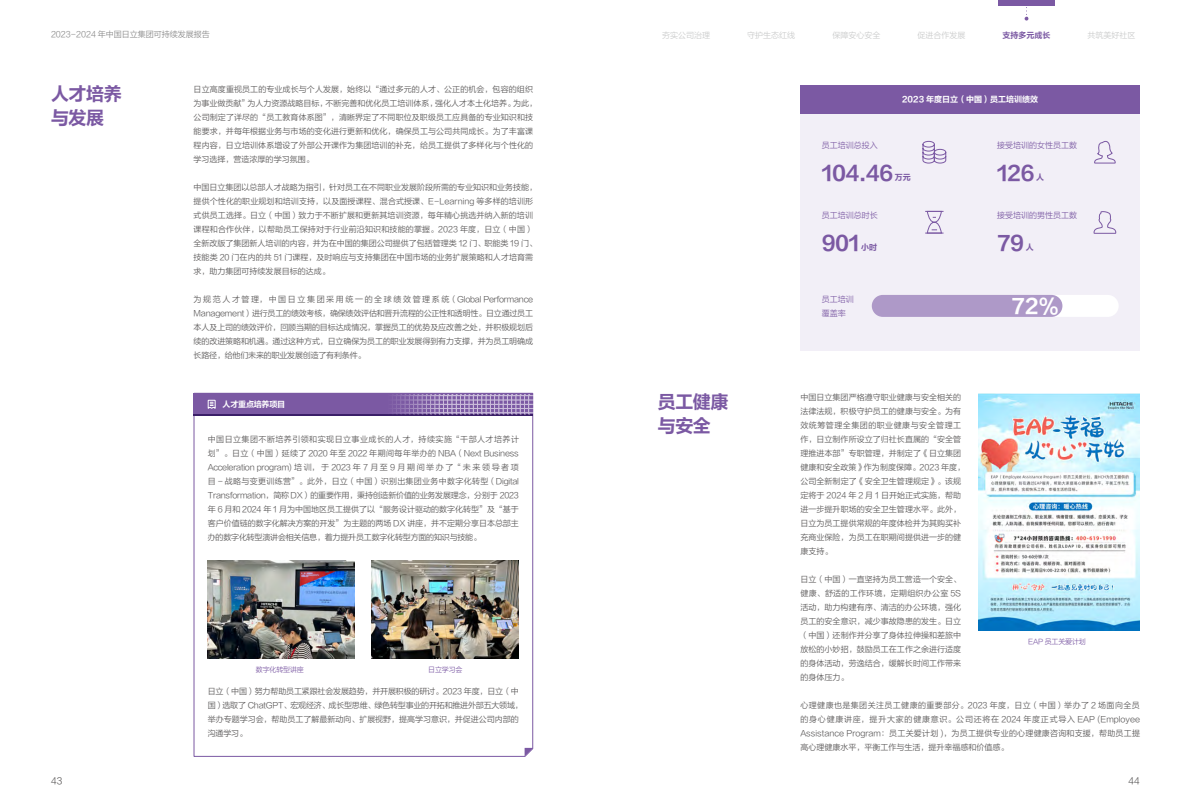
<style>
.page{position:relative;width:1191px;height:808px;background:#fff}
.page>*{position:absolute;margin:0;border:0;box-sizing:border-box;transform-origin:0 0}
.t1{font:20px "FZLTCHJW GB1 0";letter-spacing:-.025em;color:#7b59a3}
.t2{font:20px "FZLTCHJW GB1 0";color:#fff}
.t3{font:18px/24px "FZLTCHJW GB1 0";letter-spacing:-.025em;color:#7b59a3}
.t4{font:9px "FZLTXIHJW GB1 0";color:#595757}
.t5{font:8px/14px "FZLTXIHJW GB1 0";letter-spacing:.005em;color:#595757;text-align:justify}
.t6{font:8px/14px "FZLTXIHJW GB1 0";letter-spacing:-.02em;color:#595757}
.t7{font:8px/14px "FZLTXIHJW GB1 0";color:#7b59a3}
.t8{font:8px "FZLTXIHJW GB1 0";color:#c9caca}
.t9{font:8px "FZLTXIHJW GB1 0";color:#898989}
.t10{font:8px "FZLTCHJW GB1 0";color:#fff}
.t11{font:8px "FZLTCHJW GB1 0";color:#7b59a3}
.t12{font:8px "FZLTCHJW GB1 0";letter-spacing:-.025em;color:#fff}
.t13{font:7px "FZLTXIHJW GB1 0";letter-spacing:-.025em;color:#7b59a3}
</style>
<div class="page">
<div style="left:998px;top:0;width:56px;height:6px;background:#7b59a3"></div>
<svg style="left:1024px;top:7px;width:4px;height:14px"></svg>
<svg style="left:193px;top:392px;width:341px;height:365px"></svg>
<div style="left:194px;top:393px;width:339px;height:23px;background:#7b59a3"></div>
<svg style="left:207px;top:399px;width:9px;height:10px"></svg>
<svg style="left:388px;top:394px;width:146px;height:21px"></svg>
<svg style="left:524px;top:748px;width:9px;height:8px"></svg>
<img style="left:208px;top:561px;width:147px;height:98px">
<img style="left:372px;top:561px;width:147px;height:98px">
<div style="left:800px;top:100px;width:340px;height:251px;background:#f2eff7"></div>
<div style="left:800px;top:85px;width:340px;height:28px;background:#7b59a3"></div>
<img style="left:978px;top:393px;width:162px;height:238px">
<div style="left:871px;top:295px;width:247px;height:22px;background:#fff;border-radius:11px"></div>
<div style="left:871px;top:295px;width:191px;height:22px;background:#ae99c8;border-radius:11px"></div>
<svg style="left:925px;top:210px;width:18px;height:24px"></svg>
<svg style="left:922px;top:140px;width:24px;height:24px"></svg>
<svg style="left:1094px;top:140px;width:22px;height:24px"></svg>
<svg style="left:1093px;top:211px;width:23px;height:23px"></svg>
<p class="t9" style="left:51px;top:30px;width:160px">2023-2024 年中国日立集团可持续发展报告</p>
<p class="t8" style="left:662px;top:31px;width:49px">夯实公司治理</p>
<p class="t8" style="left:747px;top:31px;width:49px">守护生态红线</p>
<p class="t8" style="left:832px;top:31px;width:49px">保障安心安全</p>
<p class="t8" style="left:917px;top:31px;width:49px">促进合作发展</p>
<p class="t11" style="left:1002px;top:31px;width:49px">支持多元成长</p>
<p class="t8" style="left:1087px;top:31px;width:49px">共筑美好社区</p>
<h2 class="t3" style="left:51px;top:83px;width:72px">人才培养与发展</h2>
<p class="t5" style="left:194px;top:82px;width:345px;text-align:left">日立高度重视员工的专业成长与个人发展，始终以“通过多元的人才、公正的机会，包容的组织为事业做贡献”为人力资源战略目标，不断完善和优化员工培训体系，强化人才本土化培养。为此，公司制定了详尽的“员工教育体系图”，清晰界定了不同职位及职级员工应具备的专业知识和技能要求，并每年根据业务与市场的变化进行更新和优化，确保员工与公司共同成长。为了丰富课程内容，日立培训体系增设了外部公开课作为集团培训的补充，给员工提供了多样化与个性化的学习选择，营造浓厚的学习氛围。</p>
<p class="t5" style="left:194px;top:180px;width:345px;text-align:left">中国日立集团以总部人才战略为指引，针对员工在不同职业发展阶段所需的专业知识和业务技能，提供个性化的职业规划和培训支持，以及面授课程、混合式授课、E-Learning 等多样的培训形式供员工选择。日立（中国）致力于不断扩展和更新其培训资源，每年精心挑选并纳入新的培训课程和合作伙伴，以帮助员工保持对于行业前沿知识和技能的掌握。2023 年度，日立（中国）全新改版了集团新人培训的内容，并为在中国的集团公司提供了包括管理类 12 门、职能类 19 门、技能类 20 门在内的共 51 门课程，及时响应与支持集团在中国市场的业务扩展策略和人才培育需求，助力集团可持续发展目标的达成。</p>
<p class="t5" style="left:194px;top:292px;width:341px">为规范人才管理，中国日立集团采用统一的全球绩效管理系统（Global Performance Management）进行员工的绩效考核，确保绩效评估和晋升流程的公正性和透明性。日立通过员工本人及上司的绩效评价，回顾当期的目标达成情况，掌握员工的优势及应改善之处，并积极规划后续的改进策略和机遇。通过这种方式，日立确保为员工的职业发展得到有力支撑，并为员工明确成长路径，给他们未来的职业发展创造了有利条件。</p>
<p class="t12" style="left:223px;top:400px;width:64px">人才重点培养项目</p>
<p class="t5" style="left:208px;top:432px;width:313px">中国日立集团不断培养引领和实现日立事业成长的人才，持续实施“干部人才培养计划”。日立（中国）延续了 2020 年至 2022 年期间每年举办的 NBA（Next Business Acceleration program) 培训，于 2023 年 7 月至 9 月期间举办了“ 未来领导者项目 - 战略与变更训练营”。此外，日立（中国）识别出集团业务中数字化转型（Digital Transformation，简称 DX）的重要作用，秉持创造新价值的业务发展理念，分别于 2023年 6 月和 2024 年 1 月为中国地区员工提供了以“服务设计驱动的数字化转型”及“基于客户价值链的数字化解决方案的开发”为主题的两场 DX 讲座，并不定期分享日本总部主办的数字化转型演讲会相关信息，着力提升员工数字化转型方面的知识与技能。</p>
<p class="t13" style="left:256px;top:666px;width:49px">数字化转型讲座</p>
<p class="t13" style="left:428px;top:666px;width:36px">日立学习会</p>
<p class="t6" style="left:208px;top:684px;width:317px">日立（中国）努力帮助员工紧跟社会发展趋势，并开展积极的研讨。2023 年度，日立（中国）选取了 ChatGPT、宏观经济、成长型思维、绿色转型事业的开拓和推进外部五大领域，举办专题学习会，帮助员工了解最新动向、扩展视野，提高学习意识，并促进公司内部的沟通学习。</p>
<p class="t10" style="left:902px;top:95px;width:137px">2023 年度日立（中国）员工培训绩效</p>
<p class="t7" style="left:821px;top:138px;width:57px">员工培训总投入</p>
<p class="t7" style="left:997px;top:138px;width:81px">接受培训的女性员工数</p>
<h1 class="t1" style="left:821px;top:162px;width:73px">104.46</h1>
<p class="t11" style="left:895px;top:172px;width:17px">万元</p>
<h1 class="t1" style="left:997px;top:162px;width:39px">126</h1>
<p class="t11" style="left:1036px;top:172px;width:9px">人</p>
<p class="t7" style="left:821px;top:208px;width:57px">员工培训总时长</p>
<p class="t7" style="left:997px;top:208px;width:81px">接受培训的男性员工数</p>
<h1 class="t1" style="left:821px;top:232px;width:39px">901</h1>
<p class="t11" style="left:861px;top:242px;width:17px">小时</p>
<h1 class="t1" style="left:997px;top:232px;width:29px">79</h1>
<p class="t11" style="left:1025px;top:242px;width:9px">人</p>
<p class="t7" style="left:821px;top:292px;width:33px">员工培训覆盖率</p>
<h2 class="t3" style="left:658px;top:391px;width:72px">员工健康与安全</h2>
<p class="t5" style="left:800px;top:390px;width:166px;text-align:left">中国日立集团严格遵守职业健康与安全相关的法律法规，积极守护员工的健康与安全。为有效统筹管理全集团的职业健康与安全管理工作，日立制作所设立了归社长直属的“安全管理推进本部”专职管理，并制定了《日立集团健康和安全政策》作为制度保障。2023 年度，公司全新制定了《安全卫生管理规定》。该规定将于 2024 年 2 月 1 日开始正式实施，帮助进一步提升职场的安全卫生管理水平。此外，日立为员工提供常规的年度体检并为其购买补充商业保险，为员工在职期间提供进一步的健康支持。</p>
<p class="t5" style="left:800px;top:572px;width:162px">日立（中国）一直坚持为员工营造一个安全、健康、舒适的工作环境，定期组织办公室 5S活动，助力构建有序、清洁的办公环境，强化员工的安全意识，减少事故隐患的发生。日立（中国）还制作并分享了身体拉伸操和差旅中放松的小妙招，鼓励员工在工作之余进行适度的身体活动，劳逸结合，缓解长时间工作带来的身体压力。</p>
<h1 class="t2" style="left:1011px;top:295px;width:48px">72%</h1>
<p class="t13" style="left:1028px;top:638px;width:59px">EAP 员工关爱计划</p>
<p class="t5" style="left:800px;top:698px;width:341px">心理健康也是集团关注员工健康的重要部分。2023 年度，日立（中国）举办了 2 场面向全员的身心健康讲座，提升大家的健康意识。公司还将在 2024 年度正式导入 EAP (Employee Assistance Program：员工关爱计划 )，为员工提供专业的心理健康咨询和支援，帮助员工提高心理健康水平，平衡工作与生活，提升幸福感和价值感。</p>
<p class="t4" style="left:51px;top:776px;width:13px">43</p>
<p class="t4" style="left:1128px;top:776px;width:13px">44</p>
</div>
